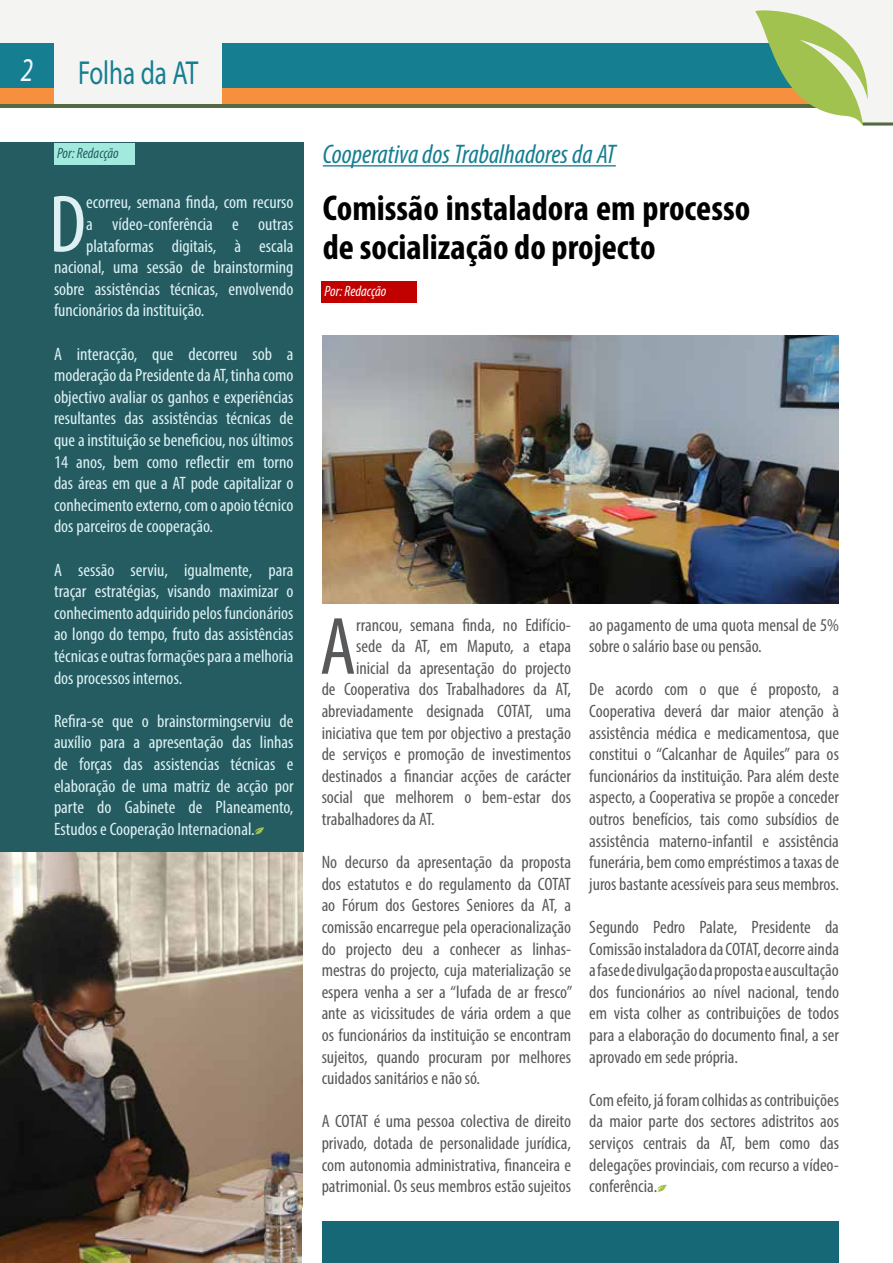
<style>
.page{position:relative;width:893px;height:1263px;background:#fff}
.page>*{position:absolute;margin:0;border:0;box-sizing:border-box;transform-origin:0 0}
.t1{font:condensed 82.05px "Myriad Pro";color:#58595b}
.t2{font:condensed 82.05px "Myriad Pro";color:#ddf1f4}
.t3{font:700 condensed 36px/39px "Myriad Pro";color:#000}
.t4{font:33.3px "Myriad Pro";color:#157e91;scale:.75 1}
.t5{font:italic 33.3px "Myriad Pro";color:#f0f9fd;scale:.75 1}
.t6{font:italic condensed 27px "Myriad Pro";color:#157e91}
.t7{font:condensed 18px/21.6px "Myriad Pro";color:#58595b;text-align:justify}
.t8{font:condensed 18px/21.6px "Myriad Pro";color:#ddf1f4;text-align:justify}
.t9{font:italic condensed 15px "Myriad Pro";color:#fff}
.t10{font:italic condensed 15px "Myriad Pro";color:#245c61}
</style>
<div class="page">
<div style="left:0;top:0;width:755px;height:108px;background:#f4f4f3"></div>
<div style="left:54px;top:1221px;width:785px;height:42px;background:#176876"></div>
<div style="left:222px;top:44px;width:572px;height:44px;background:#157e91"></div>
<div style="left:0;top:44px;width:54px;height:44px;background:#157e91"></div>
<div style="left:222px;top:88px;width:594px;height:16px;background:#f6903e"></div>
<div style="left:0;top:88px;width:54px;height:16px;background:#f6903e"></div>
<hr style="left:0;top:104px;width:826px;height:3px;background:#546a44">
<svg style="left:755px;top:0;width:138px;height:126px"></svg>
<div style="left:322px;top:281px;width:95px;height:22px;background:#c10000"></div>
<hr style="left:323px;top:165px;width:293px;height:2px;background:#157e91">
<svg style="left:657px;top:1184px;width:10px;height:8px"></svg>
<img style="left:0;top:852px;width:303px;height:411px">
<img style="left:323px;top:335px;width:516px;height:268px">
<div style="left:0;top:143px;width:304px;height:709px;background:#245c61"></div>
<div style="left:54px;top:143px;width:80px;height:22px;background:#a2eade"></div>
<svg style="left:255px;top:827px;width:9px;height:8px"></svg>
<div style="left:303px;top:1208px;width:19px;height:55px;background:#fff"></div>
<h3 class="t5" style="left:21px;top:49px;width:18px">2</h3>
<h3 class="t4" style="left:78px;top:53px;width:162px">Folha da AT</h3>
<p class="t10" style="left:57px;top:144px;width:63px">Por: Redacção</p>
<h1 class="t2" style="left:49px;top:175px;width:39px">D</h1>
<p class="t8" style="left:86px;top:191px;width:209px">ecorreu, semana finda, com recurso</p>
<p class="t8" style="left:86px;top:213px;width:209px">a vídeo-conferência e outras</p>
<p class="t8" style="left:86px;top:235px;width:209px">plataformas digitais, à escala</p>
<p class="t8" style="left:54px;top:256px;width:241px">nacional, uma sessão de brainstorming</p>
<p class="t8" style="left:54px;top:278px;width:241px">sobre assistências técnicas, envolvendo</p>
<p class="t8" style="left:54px;top:299px;width:152px">funcionários da instituição.</p>
<p class="t8" style="left:54px;top:343px;width:241px">A interacção, que decorreu sob a moderação da Presidente da AT, tinha como objectivo avaliar os ganhos e experiências resultantes das assistências técnicas de que a instituição se beneficiou, nos últimos 14 anos, bem como reflectir em torno das áreas em que a AT pode capitalizar o conhecimento externo, com o apoio técnico dos parceiros de cooperação.</p>
<p class="t8" style="left:54px;top:559px;width:241px">A sessão serviu, igualmente, para traçar estratégias, visando maximizar o conhecimento adquirido pelos funcionários ao longo do tempo, fruto das assistências técnicas e outras formações para a melhoria dos processos internos.</p>
<p class="t8" style="left:54px;top:710px;width:241px">Refira-se que o brainstormingserviu de auxílio para a apresentação das linhas de forças das assistencias técnicas e elaboração de uma matriz de acção por parte do Gabinete de Planeamento, Estudos e Cooperação Internacional.</p>
<h3 class="t6" style="left:323px;top:138px;width:294px">Cooperativa dos Trabalhadores da AT</h3>
<h2 class="t3" style="left:323px;top:188px;width:429px">Comissão instaladora em processo de socialização do projecto</h2>
<p class="t9" style="left:325px;top:282px;width:63px">Por: Redacção</p>
<h1 class="t1" style="left:320px;top:597px;width:38px">A</h1>
<p class="t7" style="left:356px;top:613px;width:216px">rrancou, semana finda, no Edifício-</p>
<p class="t7" style="left:356px;top:635px;width:216px">sede da AT, em Maputo, a etapa</p>
<p class="t7" style="left:356px;top:657px;width:216px">inicial da apresentação do projecto</p>
<p class="t7" style="left:322px;top:678px;width:251px">de Cooperativa dos Trabalhadores da AT,</p>
<p class="t7" style="left:322px;top:700px;width:251px">abreviadamente designada COTAT, uma</p>
<p class="t7" style="left:322px;top:721px;width:251px">iniciativa que tem por objectivo a prestação</p>
<p class="t7" style="left:322px;top:743px;width:251px">de serviços e promoção de investimentos</p>
<p class="t7" style="left:322px;top:765px;width:251px">destinados a financiar acções de carácter</p>
<p class="t7" style="left:322px;top:786px;width:251px">social que melhorem o bem-estar dos</p>
<p class="t7" style="left:322px;top:808px;width:115px">trabalhadores da AT.</p>
<p class="t7" style="left:322px;top:851px;width:252px">No decurso da apresentação da proposta dos estatutos e do regulamento da COTAT ao Fórum dos Gestores Seniores da AT, a comissão encarregue pela operacionalização do projecto deu a conhecer as linhas&shy;mestras do projecto, cuja materialização se espera venha a ser a “lufada de ar fresco” ante as vicissitudes de vária ordem a que os funcionários da instituição se encontram sujeitos, quando procuram por melhores cuidados sanitários e não só.</p>
<p class="t7" style="left:322px;top:1110px;width:251px">A COTAT é uma pessoa colectiva de direito privado, dotada de personalidade jurídica, com autonomia administrativa, financeira e patrimonial. Os seus membros estão sujeitos</p>
<p class="t7" style="left:589px;top:613px;width:251px">ao pagamento de uma quota mensal de 5% sobre o salário base ou pensão.</p>
<p class="t7" style="left:589px;top:678px;width:251px">De acordo com o que é proposto, a Cooperativa deverá dar maior atenção à assistência médica e medicamentosa, que constitui o “Calcanhar de Aquiles” para os funcionários da instituição. Para além deste aspecto, a Cooperativa se propõe a conceder outros benefícios, tais como subsídios de assistência materno-infantil e assistência funerária, bem como empréstimos a taxas de juros bastante acessíveis para seus membros.</p>
<p class="t7" style="left:589px;top:916px;width:251px">Segundo Pedro Palate, Presidente da Comissão instaladora da COTAT, decorre ainda a fase de divulgação da proposta e auscultação dos funcionários ao nível nacional, tendo em vista colher as contribuições de todos para a elaboração do documento final, a ser aprovado em sede própria.</p>
<p class="t7" style="left:589px;top:1089px;width:251px">Com efeito, já foram colhidas as contribuições da maior parte dos sectores adistritos aos serviços centrais da AT, bem como das delegações provinciais, com recurso a vídeo&shy;conferência.</p>
</div>
